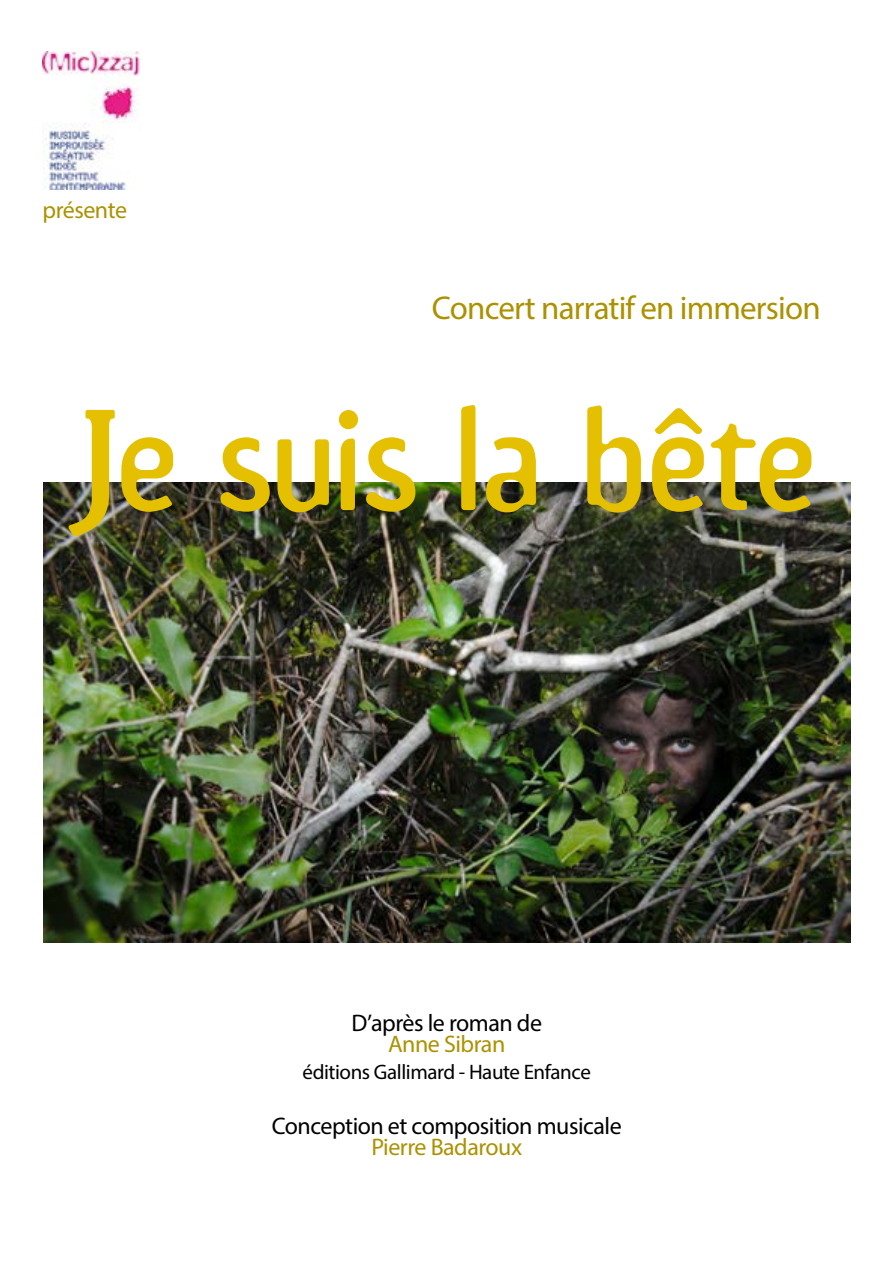
<style>
.page{position:relative;width:893px;height:1263px;background:#fff}
.page>*{position:absolute;margin:0;border:0;box-sizing:border-box;transform-origin:0 0}
.t1{font:135px "Amoebia Sans";letter-spacing:-.02em;color:#e4c000}
.t2{font:33px "Myriad Pro";letter-spacing:-.025em;color:#ac9200}
.t3{font:24px "Myriad Pro";letter-spacing:-.02em;color:#000}
.t4{font:24px "Myriad Pro";letter-spacing:-.02em;color:#ac9200}
.t5{font:21px "Myriad Pro";letter-spacing:-.02em;color:#000}
</style>
<div class="page">
<img style="left:43px;top:483px;width:808px;height:459px">
<img style="left:43px;top:51px;width:97px;height:139px">
<p class="t4" style="left:43px;top:195px;width:86px">présente</p>
<h2 class="t2" style="left:432px;top:288px;width:390px">Concert narratif en immersion</h2>
<h1 class="t1" style="left:75px;top:389px;width:745px">Je suis la bête</h1>
<p class="t3" style="left:351px;top:1008px;width:192px">D’après le roman de</p>
<p class="t4" style="left:388px;top:1029px;width:119px">Anne Sibran</p>
<p class="t5" style="left:303px;top:1059px;width:290px">éditions Gallimard - Haute Enfance</p>
<p class="t3" style="left:272px;top:1111px;width:352px">Conception et composition musicale</p>
<p class="t4" style="left:371px;top:1132px;width:152px">Pierre Badaroux</p>
</div>
